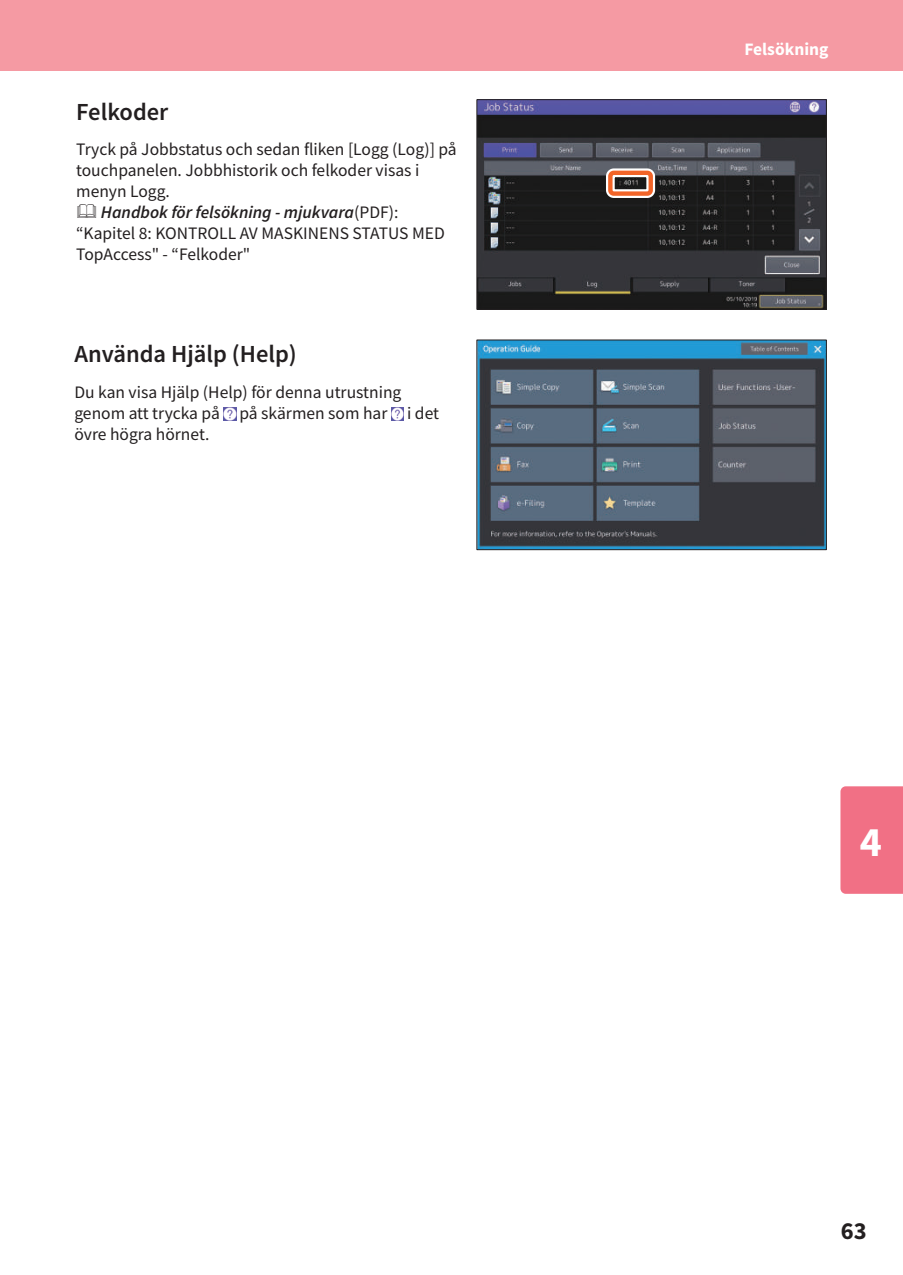
<style>
.page{position:relative;width:903px;height:1275px;background:#fff}
.page>*{position:absolute;margin:0;border:0;box-sizing:border-box;transform-origin:0 0}
.t1{font:700 42px "Source Sans Pro";color:#fff}
.t2{font:600 24.5px "Source Sans Pro";color:#231f20}
.t3{font:700 24.5px "Source Sans Pro";color:#231f20}
.t4{font:17.5px/21px "Source Sans Pro";color:#231f20}
.t5{font:italic 600 17.5px "Source Sans Pro";color:#231f20}
.t6{font:700 17.5px "Source Sans Pro";color:#fff}
.s1{font-weight:400;font-style:normal}
</style>
<div class="page">
<div style="left:0;top:0;width:903px;height:71px;background:#f59aa3"></div>
<div style="left:840px;top:786px;width:63px;height:108px;background:#f17085"></div>
<img style="left:478px;top:101px;width:347px;height:207px">
<div style="left:476px;top:99px;width:351px;height:211px;border:1px solid #231f20"></div>
<div style="left:606px;top:168px;width:49px;height:30px;border:9px solid #fff;border-radius:3px"></div>
<div style="left:608px;top:171px;width:45px;height:25px;border:4px solid #f26428;border-radius:3px"></div>
<svg style="left:223px;top:408px;width:13px;height:12px"></svg>
<svg style="left:391px;top:408px;width:13px;height:12px"></svg>
<img style="left:478px;top:342px;width:347px;height:206px">
<div style="left:476px;top:340px;width:351px;height:210px;border:1px solid #231f20"></div>
<h2 class="t2" style="left:76px;top:95px;width:94px">Felkoder</h2>
<p class="t4" style="left:76px;top:139px;width:382px">Tryck på Jobbstatus och sedan fliken [Logg (Log)] på</p>
<p class="t4" style="left:76px;top:160px;width:345px">touchpanelen. Jobbhistorik och felkoder visas i</p>
<p class="t4" style="left:76px;top:181px;width:95px">menyn Logg.</p>
<p class="t5" style="left:101px;top:201px;width:299px">Handbok för felsökning - mjukvara<span class="s1">(PDF):</span></p>
<p class="t4" style="left:76px;top:223px;width:370px">“Kapitel 8: KONTROLL AV MASKINENS STATUS MED</p>
<p class="t4" style="left:76px;top:244px;width:176px">TopAccess" - “Felkoder"</p>
<h2 class="t2" style="left:74px;top:338px;width:224px">Använda Hjälp (Help)</h2>
<p class="t4" style="left:74px;top:382px;width:366px">Du kan visa Hjälp (Help) för denna utrustning genom att trycka på på skärmen som har i det övre högra hörnet.</p>
<p class="t6" style="left:744px;top:38px;width:86px">Felsökning</p>
<h1 class="t1" style="left:860px;top:813px;width:24px">4</h1>
<h2 class="t3" style="left:841px;top:1214px;width:27px">63</h2>
</div>
